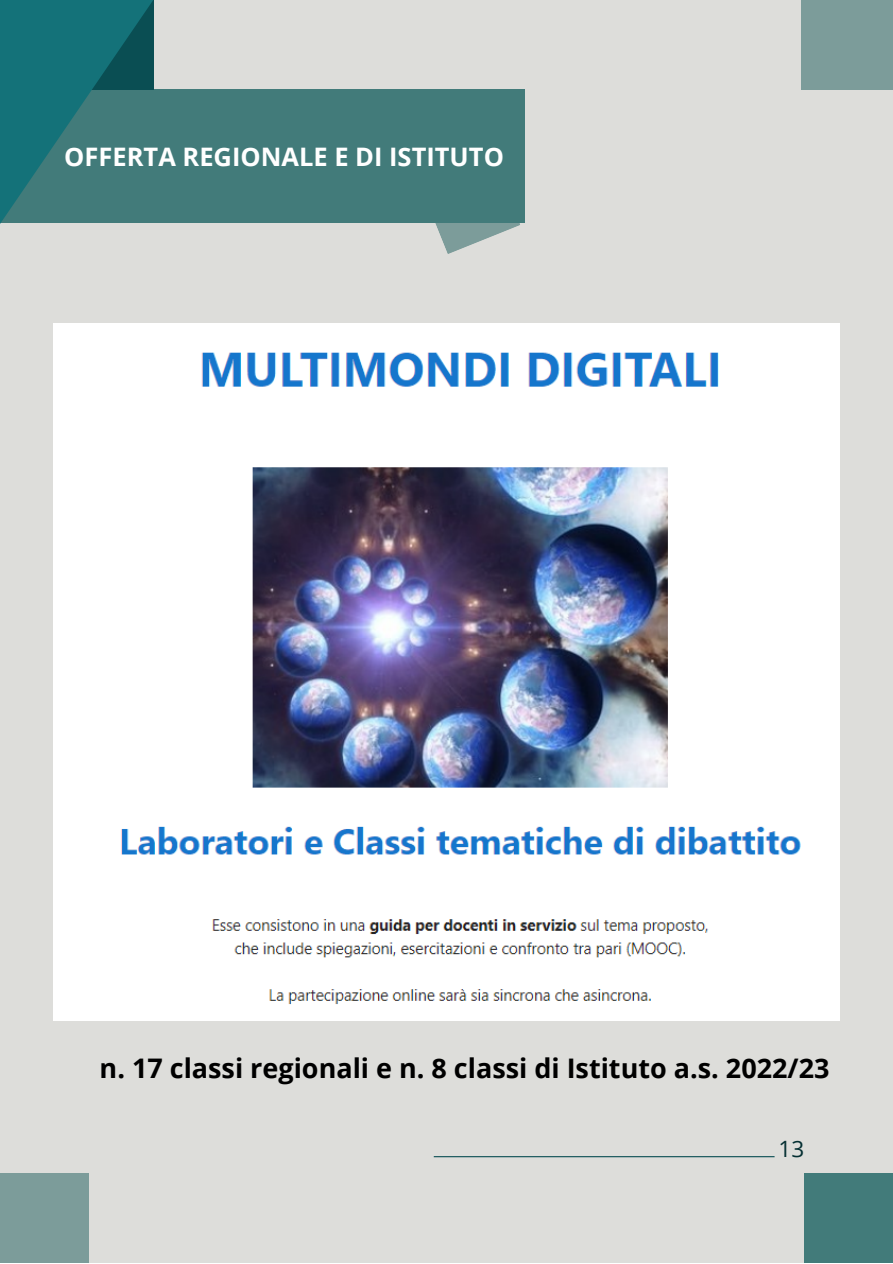
<style>
.page{position:relative;width:893px;height:1264px;background:#fff}
.page>*{position:absolute;margin:0;border:0;box-sizing:border-box;transform-origin:0 0}
.t1{font:700 27px "Open Sans";color:#000}
.t2{font:700 25.5px "Open Sans";color:#fff}
.t3{font:22.5px "Open Sans";color:#042f32}
</style>
<div class="page">
<div style="left:0;top:0;width:892px;height:1262px;background:#ddddda"></div>
<svg style="left:435px;top:223px;width:85px;height:31px"></svg>
<div style="left:0;top:89px;width:524px;height:134px;background:#427b7a"></div>
<div style="left:801px;top:0;width:91px;height:90px;background:#7c9c9a"></div>
<svg style="left:0;top:0;width:154px;height:224px;fill:#147279"></svg>
<div style="left:0;top:1173px;width:89px;height:89px;background:#7c9c9a"></div>
<div style="left:804px;top:1173px;width:88px;height:89px;background:#427b7a"></div>
<hr style="left:434px;top:1156px;width:340px;height:1px;background:#0a4e53">
<img style="left:53px;top:323px;width:786px;height:697px">
<p class="t2" style="left:64px;top:138px;width:441px">OFFERTA REGIONALE E DI ISTITUTO</p>
<p class="t1" style="left:100px;top:1048px;width:731px">n. 17 classi regionali e n. 8 classi di Istituto a.s. 2022/23</p>
<p class="t3" style="left:778px;top:1132px;width:27px">13</p>
</div>
